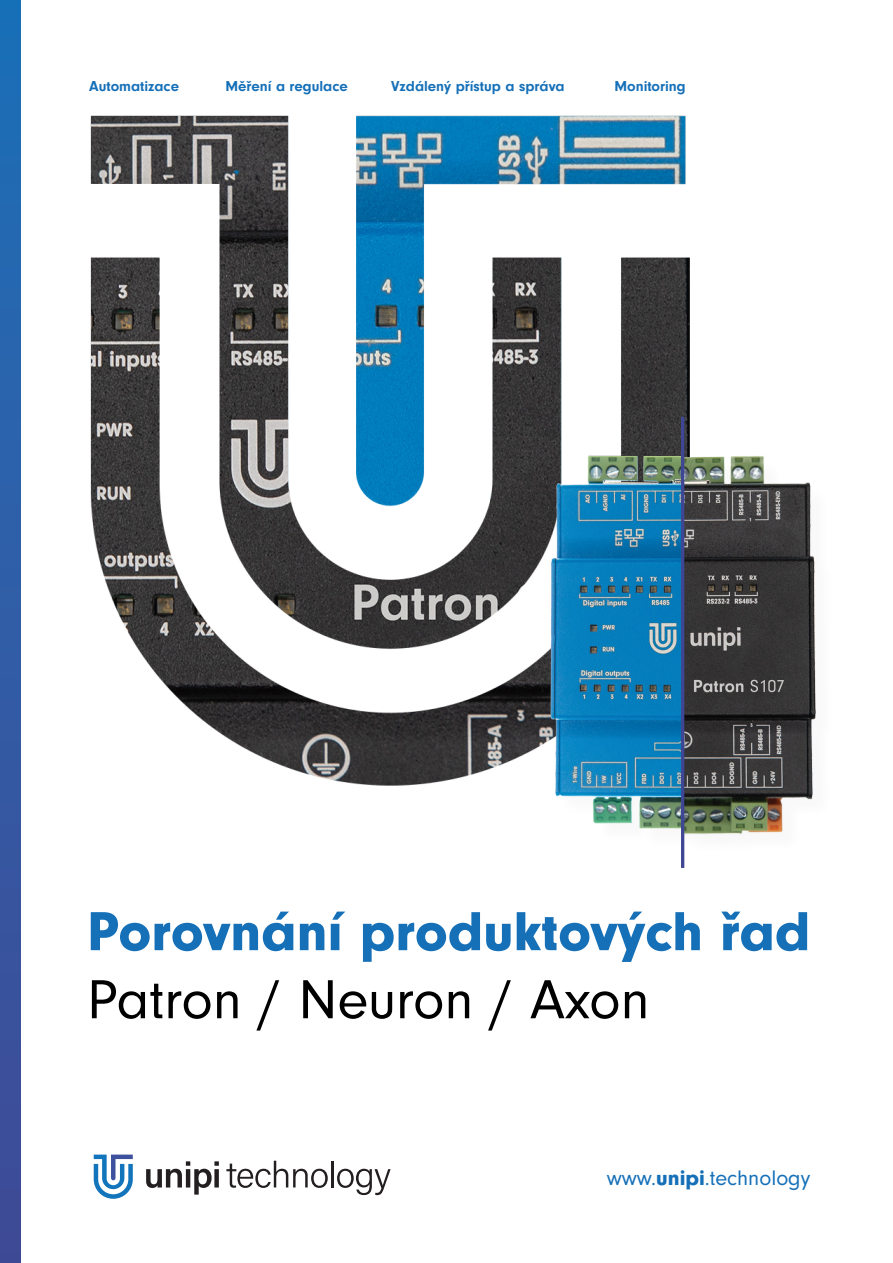
<style>
.page{position:relative;width:893px;height:1263px;background:#fff}
.page>*{position:absolute;margin:0;border:0;box-sizing:border-box;transform-origin:0 0}
.t1{font:900 57px "Neuzeit Grotesk TOT";color:#1570b8}
.t2{font:57px "Neuzeit Grotesk TOT";color:#000}
.t3{font:21.9px "Neuzeit Grotesk TOT";color:#1570b8}
.t4{font:700 15px "Neuzeit Grotesk TOT";color:#1570b8}
.s1{font-weight:900}
</style>
<div class="page">
<div style="left:0;top:0;width:21px;height:1263px;background:linear-gradient(to bottom,#1c70b7,#424a96)"></div>
<img style="left:90px;top:115px;width:600px;height:665px">
<svg style="left:93px;top:1154px;width:40px;height:45px"></svg>
<svg style="left:146px;top:1161px;width:73px;height:33px"></svg>
<div style="left:214px;top:1169px;width:5px;height:18px;background:#231f20"></div>
<svg style="left:226px;top:1161px;width:102px;height:27px"></svg>
<hr style="left:331px;top:1161px;width:3px;height:26px;background:#231f20">
<svg style="left:337px;top:1169px;width:54px;height:26px"></svg>
<img style="left:330px;top:447px;width:486px;height:397px">
<hr style="left:681px;top:417px;width:3px;height:451px;background:#3f4794">
<p class="t4" style="left:89px;top:77px;width:91px">Automatizace</p>
<p class="t4" style="left:225px;top:77px;width:124px">Měření a regulace</p>
<p class="t4" style="left:391px;top:77px;width:175px">Vzdálený přístup a správa</p>
<p class="t4" style="left:614px;top:77px;width:73px">Monitoring</p>
<h1 class="t1" style="left:87px;top:899px;width:725px">Porovnání produktových řad</h1>
<h1 class="t2" style="left:87px;top:969px;width:564px">Patron / Neuron / Axon</h1>
<h2 class="t3" style="left:607px;top:1166px;width:205px">www.<span class="s1">unipi</span>.technology</h2>
</div>
